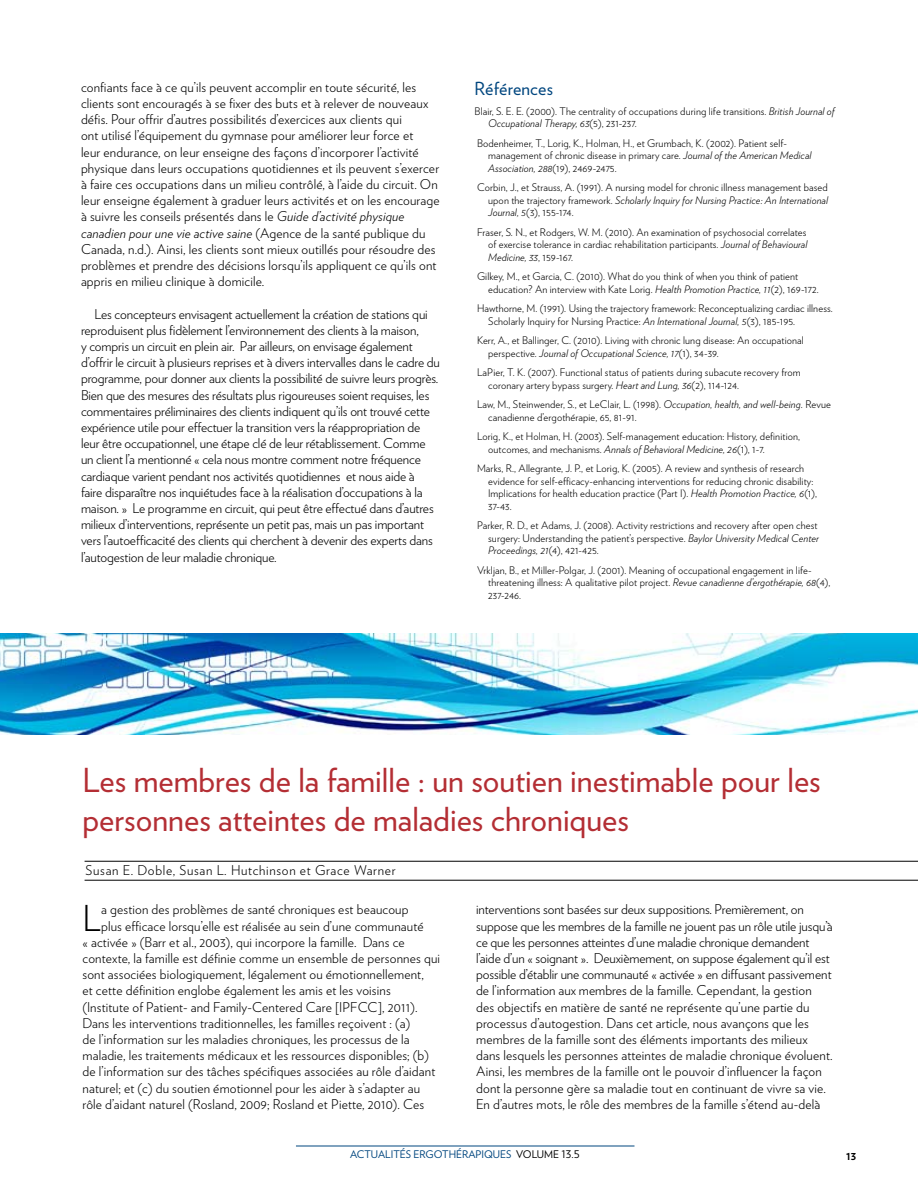
<style>
.page{position:relative;width:918px;height:1188px;background:#fff}
.page>*{position:absolute;margin:0;border:0;box-sizing:border-box;transform-origin:0 0}
.t1{font:300 35.55px "Verlag";color:#000}
.t2{font:33px/39.6px "Verlag";color:#b42e34}
.t3{font:18px "Verlag";color:#00467f}
.t4{font:300 13.5px/16.2px "Verlag";letter-spacing:.01em;color:#000}
.t5{font:300 13.5px/16.2px "Verlag";letter-spacing:-.01em;color:#000}
.t6{font:300 13.5px "Verlag";letter-spacing:.05em;color:#000}
.t7{font:700 12px "Verlag";color:#000}
.t8{font:300 10.5px/12.6px "Verlag";letter-spacing:.01em;color:#000}
.t9{font:10.5px "Verlag";color:#00467f}
.s1{font-style:italic}
.s2{color:#000}
</style>
<div class="page">
<hr style="left:296px;top:1146px;width:338px;height:1px;background:#00467f">
<hr style="left:85px;top:880px;width:833px;height:1px;background:#000">
<hr style="left:85px;top:861px;width:833px;height:1px;background:#000">
<img style="left:0;top:634px;width:918px;height:101px">
<p class="t4" style="left:81px;top:78px;width:360px">confiants face à ce qu’ils peuvent accomplir en toute sécurité, les clients sont encouragés à se fixer des buts et à relever de nouveaux défis. Pour offrir d’autres possibilités d’exercices aux clients qui<br>ont utilisé l’équipement du gymnase pour améliorer leur force et<br>leur endurance, on leur enseigne des façons d’incorporer l’activité physique dans leurs occupations quotidiennes et ils peuvent s’exercer à faire ces occupations dans un milieu contrôlé, à l’aide du circuit. On leur enseigne également à graduer leurs activités et on les encourage à suivre les conseils présentés dans le <span class="s1">Guide d’activité physique canadien pour une vie active saine</span> (Agence de la santé publique du Canada, n.d.). Ainsi, les clients sont mieux outillés pour résoudre des problèmes et prendre des décisions lorsqu’ils appliquent ce qu’ils ont appris en milieu clinique à domicile.</p>
<p class="t5" style="left:81px;top:305px;width:360px;text-indent:14px">Les concepteurs envisagent actuellement la création de stations qui reproduisent plus fidèlement l’environnement des clients à la maison,<br>y compris un circuit en plein air. Par ailleurs, on envisage également d’offrir le circuit à plusieurs reprises et à divers intervalles dans le cadre du programme, pour donner aux clients la possibilité de suivre leurs progrès.<br>Bien que des mesures des résultats plus rigoureuses soient requises, les commentaires préliminaires des clients indiquent qu’ils ont trouvé cette expérience utile pour effectuer la transition vers la réappropriation de leur être occupationnel, une étape clé de leur rétablissement. Comme un client l’a mentionné « cela nous montre comment notre fréquence cardiaque varient pendant nos activités quotidiennes et nous aide à<br>faire disparaître nos inquiétudes face à la réalisation d’occupations à la maison. » Le programme en circuit, qui peut être effectué dans d’autres milieux d’interventions, représente un petit pas, mais un pas important vers l’autoefficacité des clients qui cherchent à devenir des experts dans l’autogestion de leur maladie chronique.</p>
<h3 class="t3" style="left:475px;top:75px;width:80px">Références</h3>
<p class="t8" style="left:488px;top:104px;width:348px;text-indent:-14px">Blair, S. E. E. (2000). The centrality of occupations during life transitions. <span class="s1">British Journal of<br>Occupational Therapy, 63</span>(5), 231-237.</p>
<p class="t8" style="left:488px;top:136px;width:325px;text-indent:-11px">Bodenheimer, T., Lorig, K., Holman, H., et Grumbach, K. (2002). Patient self&shy;management of chronic disease in primary care. <span class="s1">Journal of the American Medical<br>Association, 288</span>(19), 2469-2475.</p>
<p class="t8" style="left:488px;top:181px;width:341px;text-align:justify;text-indent:-11px">Corbin, J., et Strauss, A. (1991). A nursing model for chronic illness management based upon the trajectory framework. <span class="s1">Scholarly Inquiry for Nursing Practice: An International Journal, 5</span>(3), 155-174.</p>
<p class="t8" style="left:488px;top:225px;width:321px;text-align:justify;text-indent:-11px">Fraser, S. N., et Rodgers, W. M. (2010). An examination of psychosocial correlates of exercise tolerance in cardiac rehabilitation participants. <span class="s1">Journal of Behavioural Medicine, 33</span>, 159-167.</p>
<p class="t8" style="left:488px;top:270px;width:332px;text-indent:-11px">Gilkey, M., et Garcia, C. (2010). What do you think of when you think of patient education? An interview with Kate Lorig. <span class="s1">Health Promotion Practice, 11</span>(2), 169-172.</p>
<p class="t8" style="left:488px;top:302px;width:346px;text-indent:-11px">Hawthorne, M. (1991). Using the trajectory framework: Reconceptualizing cardiac illness.<br>Scholarly Inquiry for Nursing Practice: <span class="s1">An International Journal, 5</span>(3), 185-195.</p>
<p class="t8" style="left:488px;top:334px;width:317px;text-indent:-11px">Kerr, A., et Ballinger, C. (2010). Living with chronic lung disease: An occupational perspective. <span class="s1">Journal of Occupational Science, 17</span>(1), 34-39.</p>
<p class="t8" style="left:488px;top:366px;width:314px;text-indent:-11px">LaPier, T. K. (2007). Functional status of patients during subacute recovery from coronary artery bypass surgery. <span class="s1">Heart and Lung, 36</span>(2), 114-124.</p>
<p class="t8" style="left:488px;top:397px;width:344px;text-indent:-11px">Law, M., Steinwender, S., et LeClair, L. (1998). <span class="s1">Occupation, health, and well-being</span>. Revue canadienne d’ergothérapie, 65, 81-91.</p>
<p class="t8" style="left:488px;top:429px;width:313px;text-indent:-11px">Lorig, K., et Holman, H. (2003). Self-management education: History, definition, outcomes, and mechanisms. <span class="s1">Annals of Behavioral Medicine, 26</span>(1), 1-7.</p>
<p class="t8" style="left:488px;top:461px;width:330px;text-indent:-11px">Marks, R., Allegrante, J. P., et Lorig, K. (2005). A review and synthesis of research evidence for self-efficacy-enhancing interventions for reducing chronic disability:<br>Implications for health education practice (Part I). <span class="s1">Health Promotion Practice, 6</span>(1), 37-43.</p>
<p class="t8" style="left:488px;top:519px;width:332px;text-indent:-11px">Parker, R. D., et Adams, J. (2008). Activity restrictions and recovery after open chest surgery: Understanding the patient’s perspective. <span class="s1">Baylor University Medical Center<br>Proceedings, 21</span>(4), 421-425.</p>
<p class="t8" style="left:488px;top:563px;width:344px;text-indent:-11px">Vrkljan, B., et Miller-Polgar, J. (2001). Meaning of occupational engagement in life&shy;threatening illness: A qualitative pilot project. <span class="s1">Revue canadienne d’ergothérapie, 68</span>(4),<br>237-246.</p>
<h2 class="t2" style="left:82px;top:758px;width:740px">Les membres de la famille : un soutien inestimable pour les personnes atteintes de maladies chroniques</h2>
<p class="t6" style="left:85px;top:860px;width:312px">Susan E. Doble, Susan L. Hutchinson et Grace Warner</p>
<h1 class="t1" style="left:82px;top:892px;width:20px">L</h1>
<p class="t4" style="left:101px;top:901px;width:309px">a gestion des problèmes de santé chroniques est beaucoup</p>
<p class="t4" style="left:101px;top:917px;width:324px">plus efficace lorsqu’elle est réalisée au sein d’une communauté</p>
<p class="t4" style="left:83px;top:933px;width:324px">« activée » (Barr et al., 2003), qui incorpore la famille. Dans ce</p>
<p class="t4" style="left:83px;top:949px;width:359px">contexte, la famille est définie comme un ensemble de personnes qui</p>
<p class="t4" style="left:83px;top:965px;width:343px">sont associées biologiquement, légalement ou émotionnellement,</p>
<p class="t4" style="left:83px;top:982px;width:310px">et cette définition englobe également les amis et les voisins</p>
<p class="t4" style="left:83px;top:998px;width:337px">(Institute of Patient- and Family-Centered Care [IPFCC], 2011).</p>
<p class="t4" style="left:83px;top:1014px;width:329px">Dans les interventions traditionnelles, les familles reçoivent : (a)</p>
<p class="t4" style="left:83px;top:1030px;width:329px">de l’information sur les maladies chroniques, les processus de la</p>
<p class="t4" style="left:83px;top:1046px;width:348px">maladie, les traitements médicaux et les ressources disponibles; (b)</p>
<p class="t4" style="left:83px;top:1063px;width:354px">de l’information sur des tâches spécifiques associées au rôle d’aidant</p>
<p class="t4" style="left:83px;top:1079px;width:339px">naturel; et (c) du soutien émotionnel pour les aider à s’adapter au</p>
<p class="t4" style="left:83px;top:1095px;width:343px">rôle d’aidant naturel (Rosland, 2009; Rosland et Piette, 2010). Ces</p>
<p class="t4" style="left:476px;top:901px;width:358px">interventions sont basées sur deux suppositions. Premièrement, on suppose que les membres de la famille ne jouent pas un rôle utile jusqu’à ce que les personnes atteintes d’une maladie chronique demandent l’aide d’un « soignant ». Deuxièmement, on suppose également qu’il est possible d’établir une communauté « activée » en diffusant passivement de l’information aux membres de la famille. Cependant, la gestion des objectifs en matière de santé ne représente qu’une partie du processus d’autogestion. Dans cet article, nous avançons que les membres de la famille sont des éléments importants des milieux dans lesquels les personnes atteintes de maladie chronique évoluent.<br>Ainsi, les membres de la famille ont le pouvoir d’influencer la façon dont la personne gère sa maladie tout en continuant de vivre sa vie.<br>En d’autres mots, le rôle des membres de la famille s’étend au-delà</p>
<p class="t9" style="left:350px;top:1147px;width:14px">Actualit</p>
<p class="t9" style="left:400px;top:1147px;width:181px">és ergoth érapiques <span class="s2">volume 13.5</span></p>
<p class="t7" style="left:846px;top:1146px;width:11px">13</p>
</div>
